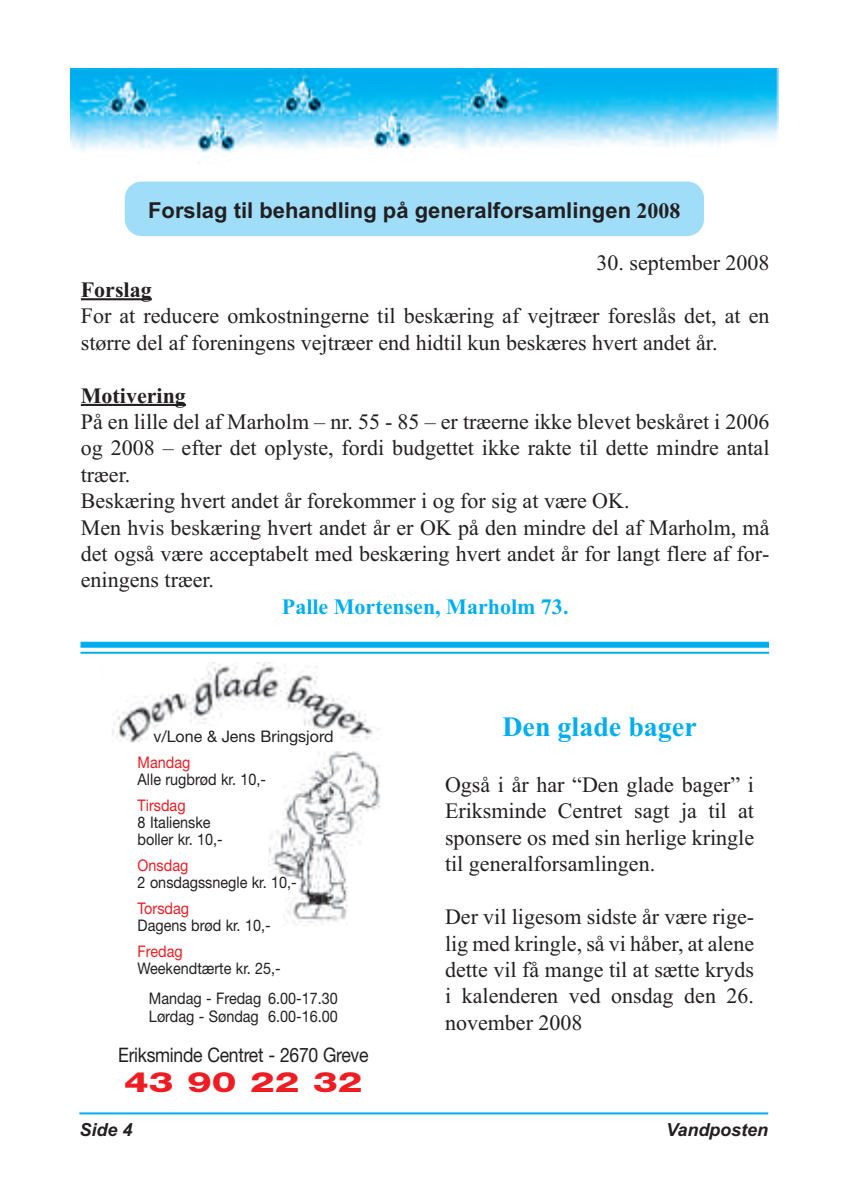
<style>
.page{position:relative;width:842px;height:1191px;background:#fff}
.page>*{position:absolute;margin:0;border:0;box-sizing:border-box;transform-origin:0 0}
.t1{font:700 28px "Times New Roman";color:#00aeef}
.t2{font:28px "Helvetica Neue Heavy+KDNQLH";color:#ee1d23;scale:1.4 1}
.t3{font:22px/26.4px "Times New Roman";color:#231f20}
.t4{font:700 22px "Arial";color:#231f20}
.t5{font:700 22px "Times New Roman";color:#00aeef}
.t6{font:700 22px "Times New Roman";color:#231f20}
.t7{font:20px "Helvetica Neue Roman+FOZEPD";letter-spacing:-.015em;color:#231f20;scale:.88 1}
.t8{font:italic 700 18px "Arial";color:#231f20}
.t9{font:16px/17px "Helvetica Neue Roman+FOZEPD";color:#231f20;scale:.9 1}
.t10{font:16px "Helvetica Neue Roman+FOZEPD";color:#ee1d23;scale:.9 1}
.t11{font:16px "Helvetica Neue Roman+FOZEPD";color:#231f20}
.s1{font-family:"Times New Roman"}
</style>
<div class="page">
<hr style="left:79px;top:1112px;width:689px;height:2px;background:#00aeef">
<img style="left:70px;top:68px;width:709px;height:85px">
<hr style="left:81px;top:298px;width:71px;height:2px;background:#231f20">
<hr style="left:81px;top:404px;width:105px;height:2px;background:#231f20">
<div style="left:125px;top:181px;width:579px;height:55px;background:#9fddf8;border-radius:17px"></div>
<div style="left:81px;top:642px;width:688px;height:6px;background:#00aeef"></div>
<hr style="left:81px;top:652px;width:688px;height:2px;background:#00aeef">
<img style="left:269px;top:751px;width:112px;height:173px">
<img style="left:112px;top:662px;width:267px;height:81px">
<div style="left:150px;top:729px;width:190px;height:19px;background:#fff"></div>
<div style="left:264px;top:878px;width:30px;height:18px;background:#fff"></div>
<p class="t4" style="left:148px;top:197px;width:534px">Forslag til behandling på generalforsamlingen <span class="s1">2008</span></p>
<p class="t3" style="left:597px;top:250px;width:174px">30. september 2008</p>
<p class="t6" style="left:81px;top:276px;width:72px">Forslag</p>
<p class="t3" style="left:81px;top:302px;width:690px">For at reducere omkostningerne til beskæring af vejtræer foreslås det, at en større del af foreningens vejtræer end hidtil kun beskæres hvert andet år.</p>
<p class="t6" style="left:81px;top:382px;width:107px">Motivering</p>
<p class="t3" style="left:81px;top:408px;width:690px">På en lille del af Marholm – nr. 55 - 85 – er træerne ikke blevet beskåret i 2006 og 2008 – efter det oplyste, fordi budgettet ikke rakte til dette mindre antal træer.<br>Beskæring hvert andet år forekommer i og for sig at være OK.<br>Men hvis beskæring hvert andet år er OK på den mindre del af Marholm, må det også være acceptabelt med beskæring hvert andet år for langt flere af for&shy;eningens træer.</p>
<p class="t5" style="left:282px;top:593px;width:288px">Palle Mortensen, Marholm 73.</p>
<p class="t11" style="left:153px;top:731px;width:182px">v/Lone &amp; Jens Bringsjord</p>
<p class="t10" style="left:138px;top:757px;width:60px">Mandag</p>
<p class="t9" style="left:138px;top:772px;width:144px">Alle rugbrød kr. 10,-</p>
<p class="t10" style="left:138px;top:800px;width:55px">Tirsdag</p>
<p class="t9" style="left:138px;top:815px;width:96px">8 Italienske boller kr. 10,-</p>
<p class="t10" style="left:138px;top:860px;width:58px">Onsdag</p>
<p class="t9" style="left:138px;top:875px;width:178px">2 onsdagssnegle kr. 10,-</p>
<p class="t10" style="left:138px;top:903px;width:59px">Torsdag</p>
<p class="t9" style="left:138px;top:918px;width:149px">Dagens brød kr. 10,-</p>
<p class="t10" style="left:138px;top:946px;width:52px">Fredag</p>
<p class="t9" style="left:149px;top:955px;width:211px;line-height:30px;text-indent:-11px">Weekendtærte kr. 25,-<br>Mandag - Fredag 6.00-17.30</p>
<p class="t9" style="left:149px;top:1009px;width:211px">Lørdag - Søndag 6.00-16.00</p>
<p class="t7" style="left:118px;top:1048px;width:286px">Eriksminde Centret - 2670 Greve</p>
<p class="t2" style="left:124px;top:1072px;width:172px">43 90 22 32</p>
<p class="t1" style="left:502px;top:710px;width:196px">Den glade bager</p>
<p class="t3" style="left:445px;top:771px;width:311px;text-align:justify">Også i år har “Den glade bager” i Eriksminde Centret sagt ja til at sponsere os med sin herlige kringle til generalforsamlingen.</p>
<p class="t3" style="left:445px;top:903px;width:311px;text-align:justify">Der vil ligesom sidste år være rige&shy;lig med kringle, så vi håber, at alene dette vil få mange til at sætte kryds i kalenderen ved onsdag den 26. november 2008</p>
<p class="t8" style="left:79px;top:1119px;width:55px">Side 4</p>
<p class="t8" style="left:666px;top:1119px;width:104px">Vandposten</p>
</div>
